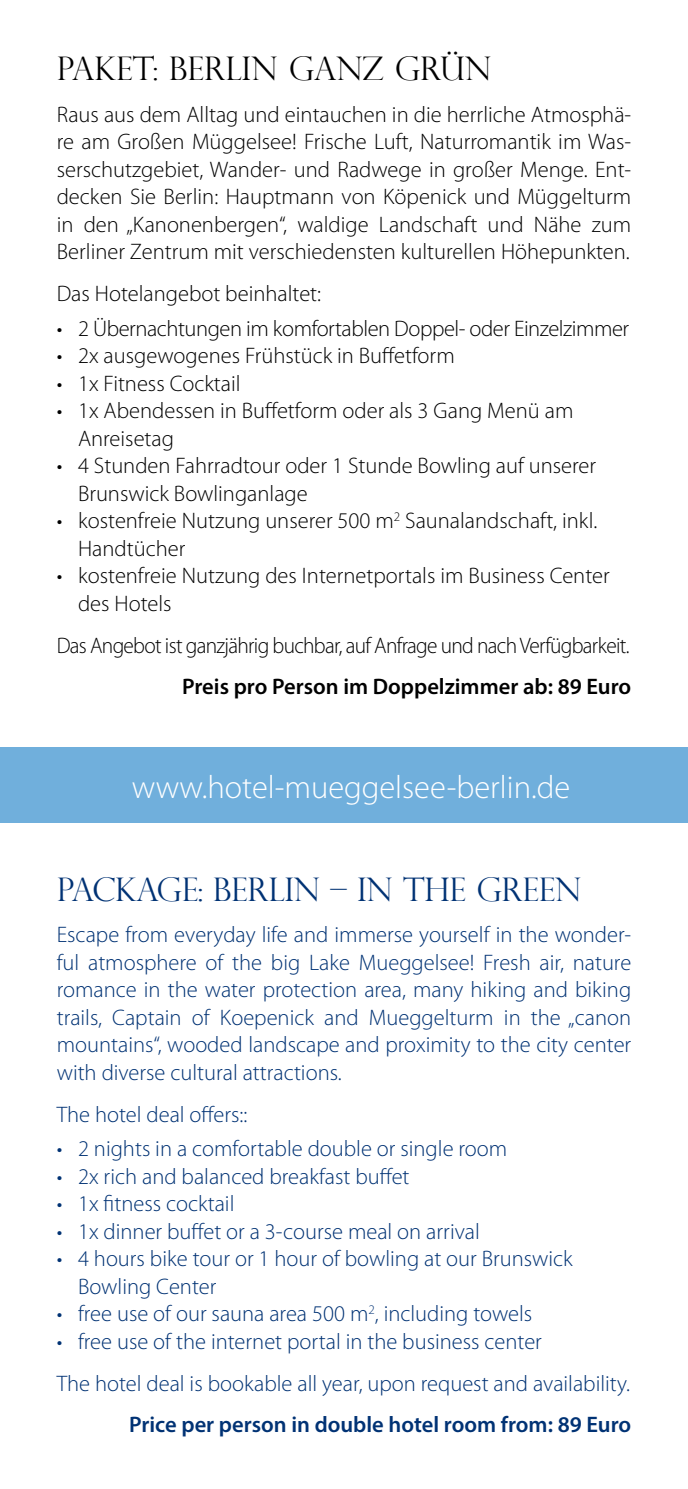
<style>
.page{position:relative;width:688px;height:1489px;background:#fff}
.page>*{position:absolute;margin:0;border:0;box-sizing:border-box;transform-origin:0 0}
.t1{font:300 32.5px "Myriad Pro";color:#fff}
.t2{font:300 32.5px "Perpetua Titling";letter-spacing:-.01em;color:#003274}
.t3{font:300 32.5px "Perpetua Titling";color:#000}
.t4{font:300 22.5px/27.5px "Myriad Pro";color:#003274}
.t5{font:300 22.5px/27.5px "Myriad Pro";color:#000}
.t6{font:300 22.5px "Myriad Pro";letter-spacing:-.035em;color:#000;scale:.95 1}
.t7{font:300 22.5px "Myriad Pro";letter-spacing:-.02em;color:#000}
.t8{font:600 22.5px "Myriad Pro";color:#003274}
.t9{font:600 22.5px "Myriad Pro";color:#000}
</style>
<div class="page">
<div style="left:0;top:747px;width:687px;height:75px;background:#70afdc"></div>
<h1 class="t3" style="left:57px;top:49px;width:436px">PAKET: BERLIN GANZ GRÜN</h1>
<p class="t5" style="left:57px;top:100px;width:576px;text-align:justify">Raus aus dem Alltag und eintauchen in die herrliche Atmosphä&shy;re am Großen Müggelsee! Frische Luft, Naturromantik im Was&shy;serschutzgebiet, Wander- und Radwege in großer Menge. Ent&shy;decken Sie Berlin: Hauptmann von Köpenick und Müggelturm in den „Kanonenbergen“, waldige Landschaft und Nähe zum Berliner Zentrum mit verschiedensten kulturellen Höhepunkten.</p>
<p class="t5" style="left:57px;top:279px;width:266px">Das Hotelangebot beinhaltet:</p>
<p class="t7" style="left:57px;top:314px;width:573px">• 2 Übernachtungen im komfortablen Doppel- oder Einzelzimmer</p>
<p class="t5" style="left:57px;top:342px;width:399px">• 2x ausgewogenes Frühstück in Buffetform</p>
<p class="t5" style="left:57px;top:369px;width:185px">• 1x Fitness Cocktail</p>
<p class="t5" style="left:78px;top:396px;width:497px;text-indent:-21px">• 1x Abendessen in Buffetform oder als 3 Gang Menü am<br>Anreisetag</p>
<p class="t5" style="left:78px;top:451px;width:519px;text-indent:-21px">• 4 Stunden Fahrradtour oder 1 Stunde Bowling auf unserer<br>Brunswick Bowlinganlage</p>
<p class="t5" style="left:78px;top:506px;width:520px;text-indent:-21px">• kostenfreie Nutzung unserer 500 m<sup>2</sup> Saunalandschaft, inkl.<br>Handtücher</p>
<p class="t5" style="left:78px;top:562px;width:533px;text-indent:-21px">• kostenfreie Nutzung des Internetportals im Business Center des Hotels</p>
<p class="t6" style="left:57px;top:631px;width:604px">Das Angebot ist ganzjährig buchbar, auf Anfrage und nach Verfügbarkeit.</p>
<p class="t9" style="left:182px;top:672px;width:450px">Preis pro Person im Doppelzimmer ab: 89 Euro</p>
<h1 class="t1" style="left:132px;top:767px;width:439px">www.hotel-mueggelsee-berlin.de</h1>
<h1 class="t2" style="left:57px;top:869px;width:526px">PACKAGE: BERLIN – IN THE GREEN</h1>
<p class="t4" style="left:57px;top:920px;width:576px;text-align:justify">Escape from everyday life and immerse yourself in the wonder&shy;ful atmosphere of the big Lake Mueggelsee! Fresh air, nature romance in the water protection area, many hiking and biking trails, Captain of Koepenick and Mueggelturm in the „canon mountains“, wooded landscape and proximity to the city center with diverse cultural attractions.</p>
<p class="t4" style="left:57px;top:1100px;width:192px">The hotel deal offers::</p>
<p class="t4" style="left:57px;top:1134px;width:452px">• 2 nights in a comfortable double or single room</p>
<p class="t4" style="left:57px;top:1162px;width:354px">• 2x rich and balanced breakfast buffet</p>
<p class="t4" style="left:57px;top:1189px;width:179px">• 1x fitness cocktail</p>
<p class="t4" style="left:57px;top:1217px;width:424px">• 1x dinner buffet or a 3-course meal on arrival</p>
<p class="t4" style="left:78px;top:1244px;width:496px;text-indent:-21px">• 4 hours bike tour or 1 hour of bowling at our Brunswick<br>Bowling Center</p>
<p class="t4" style="left:57px;top:1299px;width:477px">• free use of our sauna area 500 m<sup>2</sup>, including towels</p>
<p class="t4" style="left:57px;top:1320px;width:574px;line-height:41.8px">• free use of the internet portal in the business center<br>The hotel deal is bookable all year, upon request and availability.</p>
<p class="t8" style="left:129px;top:1410px;width:503px">Price per person in double hotel room from: 89 Euro</p>
</div>
